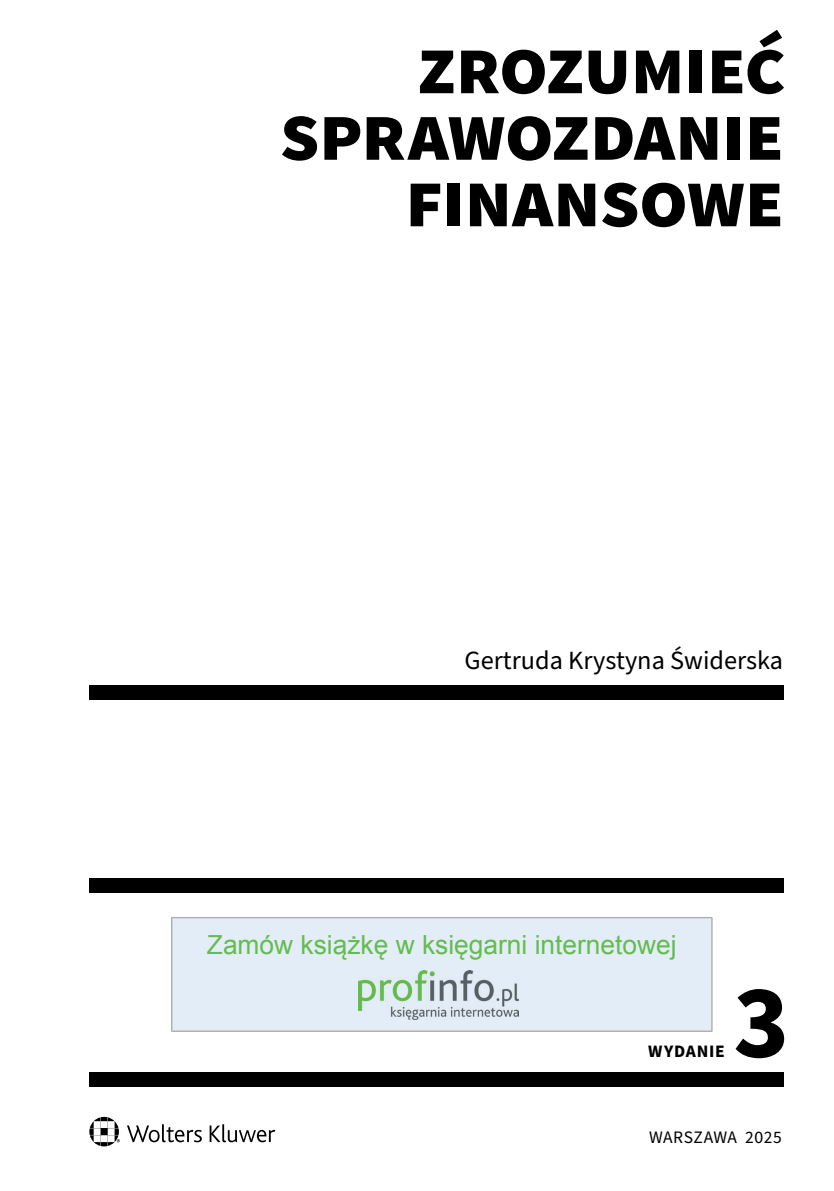
<style>
.page{position:relative;width:834px;height:1191px;background:#fff}
.page>*{position:absolute;margin:0;border:0;box-sizing:border-box;transform-origin:0 0}
.FRONT__numer_wydania{font:700 105px "Source Sans Pro";color:#000}
.FRONT__tytul_3_linijki{font:700 80.5px/66.5px "Source Sans Pro";letter-spacing:-.025em;color:#000;text-align:right}
.t1{font:26.25px "Arial";color:#65bc4e}
.FRONT__autorzy{font:26.25px "Source Sans Pro";color:#000}
.FRONT__numer_wydania-2{font:17.5px "Source Sans Pro";letter-spacing:.02em;color:#000}
.FRONT__numer_wydania-3{font:700 17.5px "Source Sans Pro";letter-spacing:.045em;color:#000}
</style>
<div class="page">
<div style="left:89px;top:878px;width:695px;height:15px;background:#000"></div>
<div style="left:89px;top:685px;width:695px;height:14px;background:#000"></div>
<svg style="left:127px;top:1124px;width:75px;height:18px"></svg>
<svg style="left:209px;top:1124px;width:66px;height:18px"></svg>
<svg style="left:89px;top:1116px;width:31px;height:30px"></svg>
<div style="left:89px;top:1071px;width:695px;height:15px;background:#000"></div>
<svg style="left:171px;top:917px;width:541px;height:115px;background:#e0e9f3"></svg>
<div style="left:180px;top:934px;width:523px;height:35px;background:#e3edf7"></div>
<div style="left:358px;top:970px;width:167px;height:52px;background:#e3edf7"></div>
<img style="left:358px;top:970px;width:160px;height:49px">
<p class="FRONT__tytul_3_linijki" style="left:279px;top:35px;width:508px">Zrozumieć sprawozdanie finansowe</p>
<p class="FRONT__autorzy" style="left:464px;top:643px;width:320px">Gertruda Krystyna Świderska</p>
<p class="t1" style="left:207px;top:927px;width:471px">Zamów książkę w księgarni internetowej</p>
<p class="FRONT__numer_wydania-3" style="left:648px;top:1039px;width:78px">WYDANIE</p>
<p class="FRONT__numer_wydania" style="left:733px;top:950px;width:57px">3</p>
<p class="FRONT__numer_wydania-2" style="left:649px;top:1125px;width:134px">WARSZAWA 2025</p>
</div>
